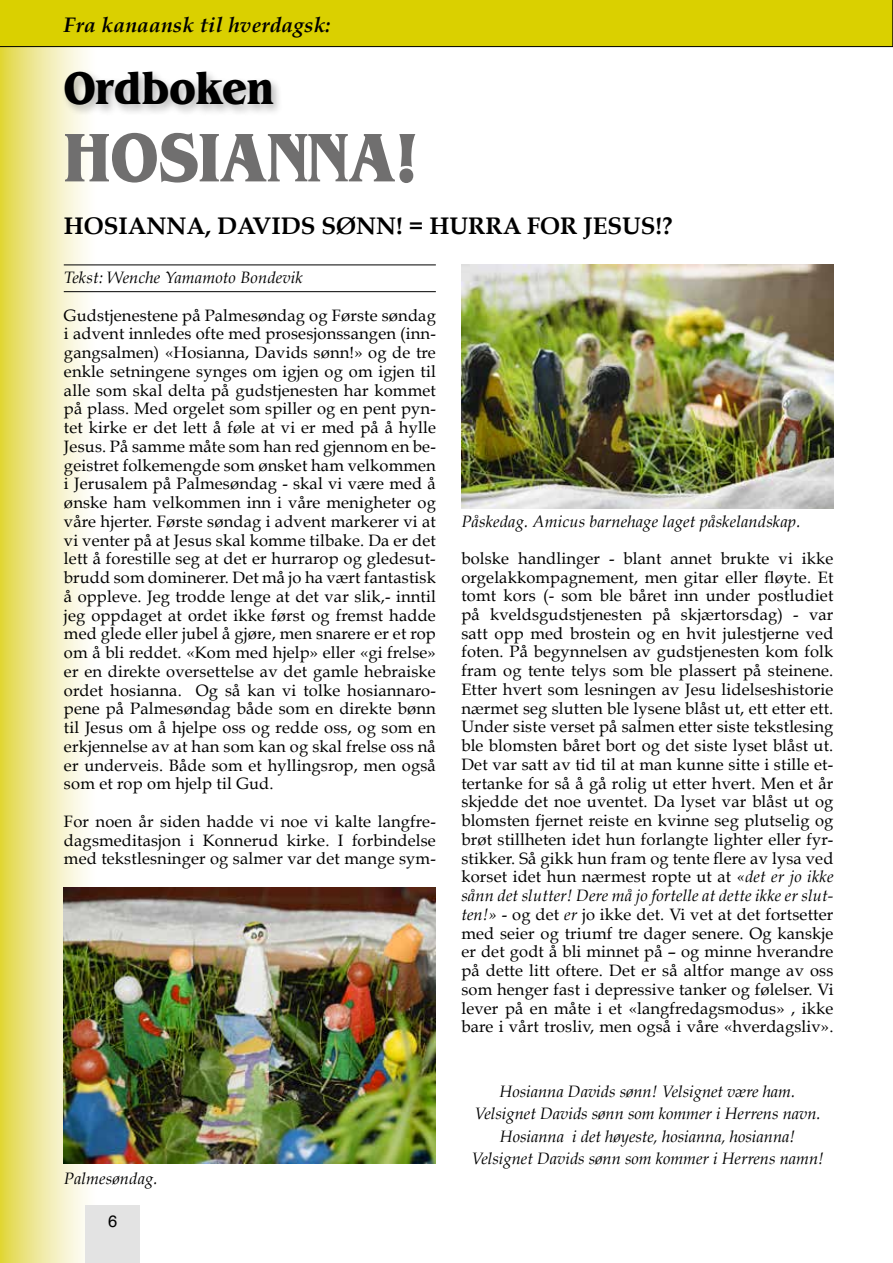
<style>
.page{position:relative;width:893px;height:1263px;background:#fff}
.page>*{position:absolute;margin:0;border:0;box-sizing:border-box;transform-origin:0 0}
.t1{font:700 72px "Benguiat";color:#706f6f;scale:.85 1}
.t2{font:700 48px "Benguiat";color:#000;scale:.85 1}
.t3{font:700 24px "Book Antiqua";color:#000}
.t4{font:italic 700 21px "Book Antiqua";letter-spacing:.01em;color:#000}
.t5{font:16.5px/18.8px "Book Antiqua";letter-spacing:.01em;color:#000;text-align:justify}
.t6{font:italic 16.5px/22.5px "Book Antiqua";color:#000;text-align:center}
.t7{font:16.5px "Helvetica";color:#000}
.s1{font-style:italic}
</style>
<div class="page">
<svg style="left:0;top:47px;width:107px;height:1216px"></svg>
<div style="left:0;top:0;width:893px;height:47px;background:#dad000"></div>
<hr style="left:64px;top:265px;width:372px;height:1px;background:#000">
<hr style="left:64px;top:291px;width:372px;height:1px;background:#000">
<div style="left:61px;top:68px;width:224px;height:49px;background:#000;opacity:.3"></div>
<div style="left:85px;top:1205px;width:55px;height:58px;background:#e3e3e3"></div>
<img style="left:461px;top:265px;width:372px;height:243px">
<img style="left:64px;top:888px;width:372px;height:275px">
<p class="t4" style="left:64px;top:13px;width:268px">Fra kanaansk til hverdagsk:</p>
<h2 class="t2" style="left:64px;top:60px;width:248px">Ordboken</h2>
<h1 class="t1" style="left:64px;top:116px;width:419px">HOSIANNA!</h1>
<h3 class="t3" style="left:64px;top:212px;width:610px">HOSIANNA, DAVIDS SØNN! = HURRA FOR JESUS!?</h3>
<p class="t6" style="left:64px;top:267px;width:240px">Tekst: Wenche Yamamoto Bondevik</p>
<p class="t5" style="left:64px;top:306px;width:373px">Gudstjenestene på Palmesøndag og Første søndag i advent innledes ofte med prosesjonssangen (inn&shy;gangsalmen) «Hosianna, Davids sønn!» og de tre enkle setningene synges om igjen og om igjen til alle som skal delta på gudstjenesten har kommet på plass. Med orgelet som spiller og en pent pyn&shy;tet kirke er det lett å føle at vi er med på å hylle Jesus. På samme måte som han red gjennom en be&shy;geistret folkemengde som ønsket ham velkommen i Jerusalem på Palmesøndag - skal vi være med å ønske ham velkommen inn i våre menigheter og våre hjerter. Første søndag i advent markerer vi at vi venter på at Jesus skal komme tilbake. Da er det lett å forestille seg at det er hurrarop og gledesut&shy;brudd som dominerer. Det må jo ha vært fantastisk å oppleve. Jeg trodde lenge at det var slik,- inntil jeg oppdaget at ordet ikke først og fremst hadde med glede eller jubel å gjøre, men snarere er et rop om å bli reddet. «Kom med hjelp» eller «gi frelse» er en direkte oversettelse av det gamle hebraiske ordet hosianna. Og så kan vi tolke hosiannaro&shy;pene på Palmesøndag både som en direkte bønn til Jesus om å hjelpe oss og redde oss, og som en erkjennelse av at han som kan og skal frelse oss nå er underveis. Både som et hyllingsrop, men også som et rop om hjelp til Gud.</p>
<p class="t5" style="left:64px;top:812px;width:373px">For noen år siden hadde vi noe vi kalte langfre&shy;dagsmeditasjon i Konnerud kirke. I forbindelse med tekstlesninger og salmer var det mange sym-</p>
<p class="t6" style="left:64px;top:1167px;width:95px">Palmesøndag.</p>
<p class="t7" style="left:108px;top:1208px;width:11px">6</p>
<p class="t6" style="left:461px;top:510px;width:341px">Påskedag. Amicus barnehage laget påskelandskap.</p>
<p class="t5" style="left:461px;top:549px;width:374px">bolske handlinger - blant annet brukte vi ikke orgelakkompagnement, men gitar eller fløyte. Et tomt kors (- som ble båret inn under postludiet på kveldsgudstjenesten på skjærtorsdag) - var satt opp med brostein og en hvit julestjerne ved foten. På begynnelsen av gudstjenesten kom folk fram og tente telys som ble plassert på steinene.<br>Etter hvert som lesningen av Jesu lidelseshistorie nærmet seg slutten ble lysene blåst ut, ett etter ett.<br>Under siste verset på salmen etter siste tekstlesing ble blomsten båret bort og det siste lyset blåst ut.<br>Det var satt av tid til at man kunne sitte i stille et&shy;tertanke for så å gå rolig ut etter hvert. Men et år skjedde det noe uventet. Da lyset var blåst ut og blomsten fjernet reiste en kvinne seg plutselig og brøt stillheten idet hun forlangte lighter eller fyr&shy;stikker. Så gikk hun fram og tente flere av lysa ved korset idet hun nærmest ropte ut at <span class="s1">«det er jo ikke sånn det slutter! Dere må jo fortelle at dette ikke er slut&shy;ten!»</span> - og det <span class="s1">er</span> jo ikke det. Vi vet at det fortsetter med seier og triumf tre dager senere. Og kanskje er det godt å bli minnet på – og minne hverandre på dette litt oftere. Det er så altfor mange av oss som henger fast i depressive tanker og følelser. Vi lever på en måte i et «langfredagsmodus» , ikke bare i vårt trosliv, men også i våre «hverdagsliv».</p>
<p class="t6" style="left:471px;top:1080px;width:354px">Hosianna Davids sønn! Velsignet være ham.<br>Velsignet Davids sønn som kommer i Herrens navn.<br>Hosianna i det høyeste, hosianna, hosianna!<br>Velsignet Davids sønn som kommer i Herrens namn!</p>
</div>
